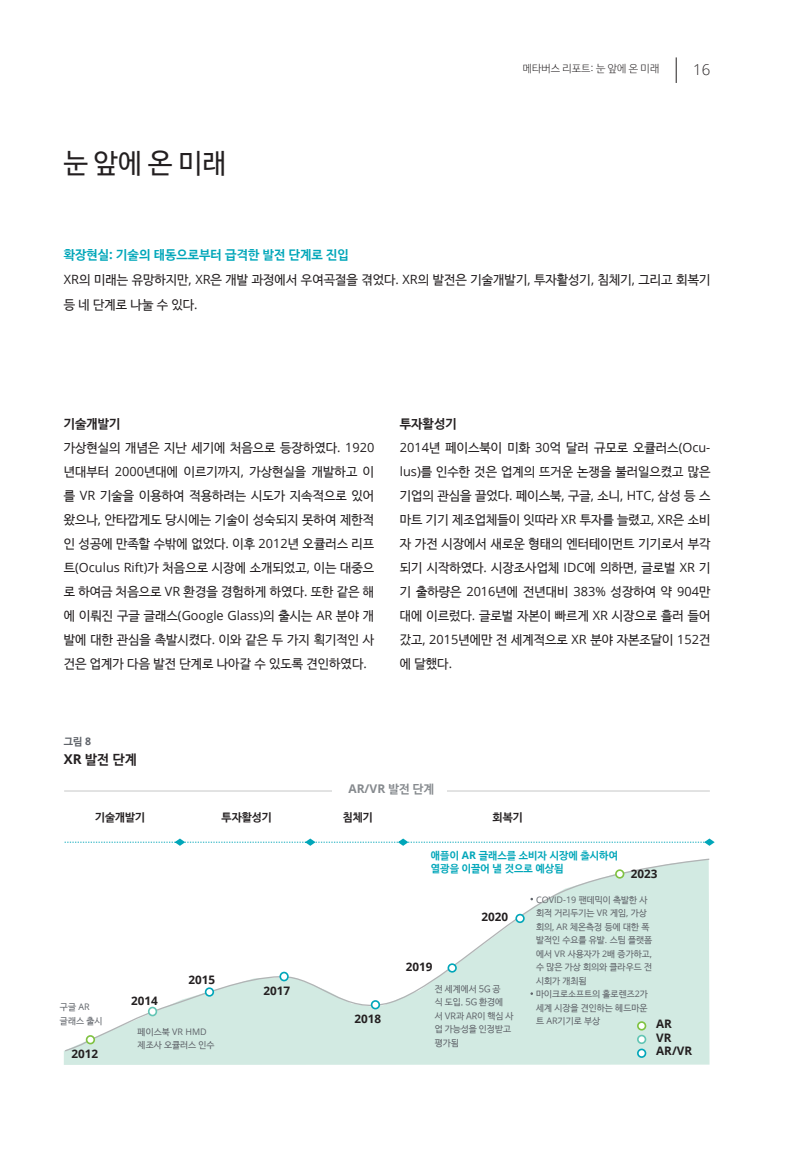
<style>
.page{position:relative;width:787px;height:1170px;background:#fff}
.page>*{position:absolute;margin:0;border:0;box-sizing:border-box;transform-origin:0 0}
.t1{font:27px "Nanum Barun Gothic";color:#231f20}
.t2{font:300 15px "Open Sans";color:#231f20}
.t3{font:700 13.5px "Nanum Barun Gothic";color:#231f20}
.t4{font:12.75px/24px "Nanum Barun Gothic";color:#231f20;text-align:justify}
.t5{font:700 12.75px "Nanum Barun Gothic";color:#00a6b9}
.t6{font:700 12.75px "Nanum Barun Gothic";color:#231f20}
.t7{font:700 12px "Open Sans";color:#868a8e}
.t8{font:700 11.7px/13.6px "Open Sans";color:#231f20}
.t9{font:700 11.25px "Nanum Barun Gothic";color:#231f20}
.t10{font:700 10.5px/13.5px "Nanum Barun Gothic";color:#00a6b9}
.t11{font:300 10.5px "Nanum Barun Gothic";color:#231f20}
.t12{font:700 10.5px "Nanum Barun Gothic";color:#5f6369}
.t13{font:9px/13.5px "Nanum Barun Gothic";color:#5f6369}
.t14{font:9px "Open Sans";color:#5f6369}
.s1{font-family:"Open Sans"}
.s2{font-family:"Nanum Barun Gothic"}
</style>
<div class="page">
<svg style="left:676px;top:57px;width:1px;height:26px"></svg>
<div style="left:64px;top:1052px;width:645px;height:12px;background:#d2eae2"></div>
<svg style="left:64px;top:858px;width:646px;height:194px"></svg>
<hr style="left:64px;top:790px;width:646px;height:1px;background:#c6c7c7">
<div style="left:87px;top:1035px;width:7px;height:8px;background:#fff;border-radius:50%"></div>
<div style="left:86px;top:1034px;width:9px;height:10px;border:2px solid #7fc241;border-radius:50%"></div>
<div style="left:149px;top:1007px;width:7px;height:8px;background:#fff;border-radius:50%"></div>
<div style="left:148px;top:1006px;width:9px;height:10px;border:2px solid #62c5b4;border-radius:50%"></div>
<div style="left:206px;top:988px;width:7px;height:7px;background:#fff;border-radius:50%"></div>
<div style="left:205px;top:987px;width:9px;height:9px;border:2px solid #00a6b9;border-radius:50%"></div>
<div style="left:280px;top:972px;width:8px;height:8px;background:#fff;border-radius:50%"></div>
<div style="left:279px;top:971px;width:10px;height:10px;border:2px solid #00a6b9;border-radius:50%"></div>
<div style="left:371px;top:1000px;width:8px;height:8px;background:#fff;border-radius:50%"></div>
<div style="left:371px;top:1000px;width:9px;height:9px;border:2px solid #00a6b9;border-radius:50%"></div>
<div style="left:448px;top:964px;width:8px;height:7px;background:#fff;border-radius:50%"></div>
<div style="left:447px;top:963px;width:10px;height:9px;border:2px solid #00a6b9;border-radius:50%"></div>
<div style="left:516px;top:914px;width:8px;height:8px;background:#fff;border-radius:50%"></div>
<div style="left:515px;top:913px;width:9px;height:10px;border:2px solid #00a6b9;border-radius:50%"></div>
<svg style="left:65px;top:838px;width:649px;height:7px"></svg>
<div style="left:616px;top:870px;width:7px;height:7px;background:#fff;border-radius:50%"></div>
<div style="left:615px;top:869px;width:9px;height:9px;border:2px solid #7fc241;border-radius:50%"></div>
<div style="left:638px;top:1021px;width:7px;height:8px;background:#fff;border-radius:50%"></div>
<div style="left:637px;top:1021px;width:9px;height:9px;border:2px solid #7fc241;border-radius:50%"></div>
<div style="left:638px;top:1035px;width:7px;height:8px;background:#fff;border-radius:50%"></div>
<div style="left:637px;top:1034px;width:9px;height:9px;border:2px solid #62c5b4;border-radius:50%"></div>
<div style="left:638px;top:1049px;width:7px;height:7px;background:#fff;border-radius:50%"></div>
<div style="left:637px;top:1048px;width:9px;height:9px;border:2px solid #00a6b9;border-radius:50%"></div>
<div style="left:332px;top:779px;width:114px;height:23px;background:#fff"></div>
<p class="t1" style="left:64px;top:149px;width:164px">눈 앞에 온 미래</p>
<p class="t11" style="left:522px;top:63px;width:138px">메타버스 리포트: 눈 앞에 온 미래</p>
<p class="t2" style="left:693px;top:59px;width:19px">16</p>
<p class="t5" style="left:64px;top:248px;width:287px">확장현실<span class="s1">:</span> 기술의 태동으로부터 급격한 발전 단계로 진입</p>
<p class="t4" style="left:64px;top:268px;width:648px;line-height:24.8px"><span class="s1">XR</span>의 미래는 유망하지만<span class="s1">, XR</span>은 개발 과정에서 우여곡절을 겪었다<span class="s1">. XR</span>의 발전은 기술개발기<span class="s1">,</span> 투자활성기<span class="s1">,</span> 침체기<span class="s1">,</span> 그리고 회복기 등 네 단계로 나눌 수 있다<span class="s1">.</span></p>
<p class="t6" style="left:64px;top:417px;width:58px">기술개발기</p>
<p class="t4" style="left:64px;top:436px;width:312px">가상현실의 개념은 지난 세기에 처음으로 등장하였다<span class="s1">. 1920 </span>년대부터 <span class="s1">2000</span>년대에 이르기까지<span class="s1">,</span> 가상현실을 개발하고 이 를 <span class="s1">VR</span> 기술을 이용하여 적용하려는 시도가 지속적으로 있어 왔으나<span class="s1">,</span> 안타깝게도 당시에는 기술이 성숙되지 못하여 제한적 인 성공에 만족할 수밖에 없었다<span class="s1">.</span> 이후 <span class="s1">2012</span>년 오큘러스 리프 트<span class="s1">(Oculus Rift)</span>가 처음으로 시장에 소개되었고<span class="s1">,</span> 이는 대중으 로 하여금 처음으로 <span class="s1">VR</span> 환경을 경험하게 하였다<span class="s1">.</span> 또한 같은 해 에 이뤄진 구글 글래스<span class="s1">(Google Glass)</span>의 출시는 <span class="s1">AR</span> 분야 개 발에 대한 관심을 촉발시켰다<span class="s1">.</span> 이와 같은 두 가지 획기적인 사 건은 업계가 다음 발전 단계로 나아갈 수 있도록 견인하였다<span class="s1">.</span></p>
<p class="t6" style="left:400px;top:417px;width:58px">투자활성기</p>
<p class="t4" style="left:400px;top:436px;width:312px"><span class="s1">2014</span>년 페이스북이 미화 <span class="s1">30</span>억 달러 규모로 오큘러스<span class="s1">(Ocu&shy;lus)</span>를 인수한 것은 업계의 뜨거운 논쟁을 불러일으켰고 많은 기업의 관심을 끌었다<span class="s1">.</span> 페이스북<span class="s1">,</span> 구글<span class="s1">,</span> 소니<span class="s1">, HTC,</span> 삼성 등 스 마트 기기 제조업체들이 잇따라 <span class="s1">XR</span> 투자를 늘렸고<span class="s1">, XR</span>은 소비 자 가전 시장에서 새로운 형태의 엔터테이먼트 기기로서 부각 되기 시작하였다<span class="s1">.</span> 시장조사업체 <span class="s1">IDC</span>에 의하면<span class="s1">,</span> 글로벌 <span class="s1">XR</span> 기 기 출하량은 <span class="s1">2016</span>년에 전년대비 <span class="s1">383%</span> 성장하여 약 <span class="s1">904</span>만 대에 이르렀다<span class="s1">.</span> 글로벌 자본이 빠르게 <span class="s1">XR</span> 시장으로 흘러 들어 갔고<span class="s1">, 2015</span>년에만 전 세계적으로 <span class="s1">XR</span> 분야 자본조달이 <span class="s1">152</span>건 에 달했다<span class="s1">.</span></p>
<p class="t12" style="left:64px;top:736px;width:29px">그림 <span class="s1">8</span></p>
<p class="t3" style="left:64px;top:752px;width:75px"><span class="s1">XR</span> 발전 단계</p>
<p class="t9" style="left:95px;top:811px;width:52px">기술개발기</p>
<p class="t7" style="left:348px;top:780px;width:87px">AR/VR <span class="s2">발전 단계</span></p>
<p class="t9" style="left:222px;top:811px;width:52px">투자활성기</p>
<p class="t9" style="left:343px;top:811px;width:32px">침체기</p>
<p class="t9" style="left:492px;top:811px;width:32px">회복기</p>
<p class="t10" style="left:431px;top:848px;width:189px">애플이 <span class="s1">AR</span> 글래스를 소비자 시장에 출시하여 열광을 이끌어 낼 것으로 예상됨</p>
<p class="t8" style="left:631px;top:866px;width:28px">2023</p>
<p class="t13" style="left:60px;top:1000px;width:31px">구글 <span class="s1">AR</span></p>
<p class="t13" style="left:60px;top:1014px;width:44px">글래스 출시</p>
<p class="t8" style="left:71px;top:1046px;width:28px">2012</p>
<p class="t8" style="left:131px;top:993px;width:28px">2014</p>
<p class="t8" style="left:188px;top:972px;width:28px">2015</p>
<p class="t14" style="left:138px;top:1024px;width:71px"><span class="s2">페이스북</span> VR HMD</p>
<p class="t13" style="left:138px;top:1038px;width:78px">제조사 오큘러스 인수</p>
<p class="t8" style="left:263px;top:983px;width:28px">2017</p>
<p class="t8" style="left:354px;top:1011px;width:28px">2018</p>
<p class="t8" style="left:406px;top:959px;width:28px">2019</p>
<p class="t8" style="left:481px;top:909px;width:28px">2020</p>
<p class="t13" style="left:435px;top:982px;width:80px">전 세계에서 5G 공<br>식 도입. 5G 환경에 서 VR과 AR이 핵심 사 업 가능성을 인정받고 평가됨</p>
<p class="t13" style="left:536px;top:893px;width:118px"><span class="s1">COVID-19</span> 팬데믹이 촉발한 사 회적 거리두기는 <span class="s1">VR</span> 게임<span class="s1">,</span> 가상 회의<span class="s1">, AR</span> 체온측정 등에 대한 폭 발적인 수요를 유발<span class="s1">.</span> 스팀 플랫폼 에서 <span class="s1">VR</span> 사용자가 <span class="s1">2</span>배 증가하고<span class="s1">, </span>수 많은 가상 회의와 클라우드 전 시회가 개최됨</p>
<p class="t13" style="left:536px;top:987px;width:113px;text-align:justify">마이크로소프트의 홀로렌즈<span class="s1">2</span>가 세계 시장을 견인하는 헤드마운 트 <span class="s1">AR</span>기기로 부상</p>
<p class="t8" style="left:656px;top:1016px;width:38px">AR<br>VR<br>AR/VR</p>
</div>
